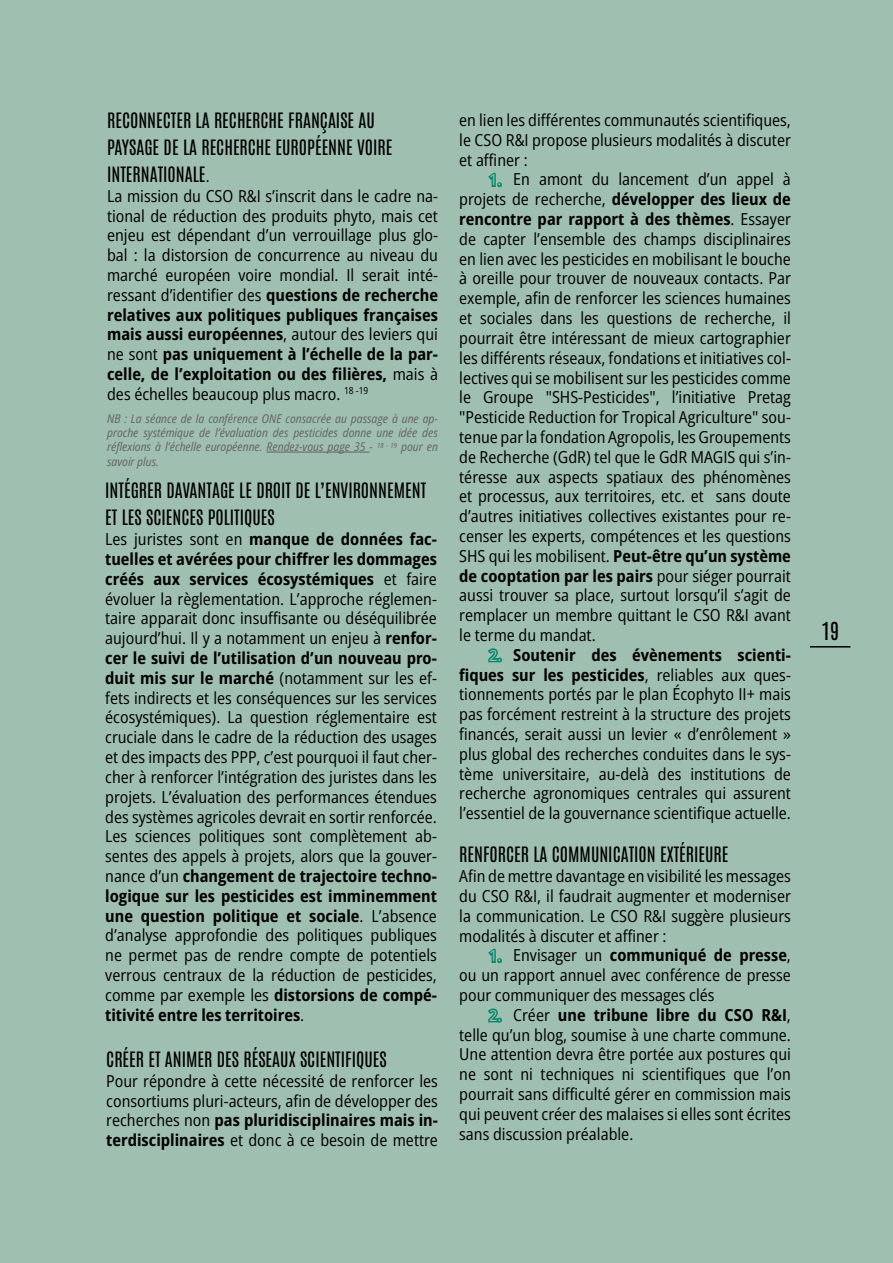
<style>
.page{position:relative;width:893px;height:1263px;background:#9fbfb1}
.page>*{position:absolute;margin:0;border:0;box-sizing:border-box;transform-origin:0 0}
.t1{font:21px "Antonio";color:#000}
.t2{font:18px/27px "Antonio";color:#000}
.t3{font:semi-condensed 16.5px/19.8px "Open Sans";color:#000;text-align:justify}
.t4{font:italic semi-condensed 12px/14.4px "Open Sans";color:#646363;text-align:justify}
.s1{font-weight:700}
.s2{font-stretch:normal;font-size:15px;color:#04886c}
</style>
<div class="page">
<hr style="left:267px;top:452px;width:103px;height:1px;background:#646363">
<hr style="left:810px;top:646px;width:40px;height:1px;background:#000">
<p class="t2" style="left:107px;top:107px;width:287px">RECONNECTER LA RECHERCHE FRANÇAISE AU<br>PAYSAGE DE LA RECHERCHE EUROPÉENNE VOIRE<br>INTERNATIONALE.</p>
<p class="t3" style="left:107px;top:185px;width:332px">La mission du CSO R&amp;I s’inscrit dans le cadre na&shy;tional de réduction des produits phyto, mais cet enjeu est dépendant d’un verrouillage plus glo&shy;bal : la distorsion de concurrence au niveau du marché européen voire mondial. Il serait inté&shy;ressant d’identifier des <span class="s1">questions de recherche relatives aux politiques publiques françaises mais aussi européennes</span>, autour des leviers qui ne sont <span class="s1">pas uniquement à l’échelle de la par&shy;celle, de l’exploitation ou des filières,</span> mais à des échelles beaucoup plus macro. <sup>18</sup> <sup>-19</sup></p>
<p class="t4" style="left:107px;top:411px;width:332px">NB : La séance de la conférence ONE consacrée au passage à une ap&shy;proche systémique de l’évaluation des pesticides donne une idée des réflexions à l’échelle européenne. Rendez-vous page 35 - <sup>18</sup> <sup>-</sup> <sup>19</sup> pour en savoir plus.</p>
<p class="t2" style="left:105px;top:477px;width:322px">INTÉGRER DAVANTAGE LE DROIT DE L’ENVIRONNEMENT<br>ET LES SCIENCES POLITIQUES</p>
<p class="t3" style="left:105px;top:529px;width:333px">Les juristes sont en <span class="s1">manque de données fac&shy;tuelles et avérées pour chiffrer les dommages créés aux services écosystémiques</span> et faire évoluer la règlementation. L’approche réglemen&shy;taire apparait donc insuffisante ou déséquilibrée aujourd’hui. Il y a notamment un enjeu à <span class="s1">renfor&shy;cer le suivi de l’utilisation d’un nouveau pro&shy;duit mis sur le marché</span> (notamment sur les ef&shy;fets indirects et les conséquences sur les services écosystémiques). La question réglementaire est cruciale dans le cadre de la réduction des usages et des impacts des PPP, c’est pourquoi il faut cher&shy;cher à renforcer l’intégration des juristes dans les projets. L’évaluation des performances étendues des systèmes agricoles devrait en sortir renforcée.<br>Les sciences politiques sont complètement ab&shy;sentes des appels à projets, alors que la gouver&shy;nance d’un <span class="s1">changement de trajectoire techno&shy;logique sur les pesticides est imminemment une question politique et sociale</span>. L’absence d’analyse approfondie des politiques publiques ne permet pas de rendre compte de potentiels verrous centraux de la réduction de pesticides, comme par exemple les <span class="s1">distorsions de compé&shy;titivité entre les territoires</span>.</p>
<p class="t2" style="left:106px;top:1046px;width:282px">CRÉER ET ANIMER DES RÉSEAUX SCIENTIFIQUES</p>
<p class="t3" style="left:106px;top:1070px;width:333px">Pour répondre à cette nécessité de renforcer les consortiums pluri-acteurs, afin de développer des recherches non <span class="s1">pas pluridisciplinaires mais in&shy;terdisciplinaires</span> et donc à ce besoin de mettre</p>
<p class="t3" style="left:459px;top:110px;width:333px">en lien les différentes communautés scientifiques, le CSO R&amp;I propose plusieurs modalités à discuter et affiner :</p>
<p class="t3" style="left:459px;top:169px;width:333px;text-indent:30px"><span class="s2">1.</span> En amont du lancement d’un appel à projets de recherche, <span class="s1">développer des lieux de rencontre par rapport à des thèmes</span>. Essayer de capter l’ensemble des champs disciplinaires en lien avec les pesticides en mobilisant le bouche à oreille pour trouver de nouveaux contacts. Par exemple, afin de renforcer les sciences humaines et sociales dans les questions de recherche, il pourrait être intéressant de mieux cartographier les différents réseaux, fondations et initiatives col&shy;lectives qui se mobilisent sur les pesticides comme le Groupe "SHS-Pesticides", l’initiative Pretag "Pesticide Reduction for Tropical Agriculture" sou&shy;tenue par la fondation Agropolis, les Groupements de Recherche (GdR) tel que le GdR MAGIS qui s’in&shy;téresse aux aspects spatiaux des phénomènes et processus, aux territoires, etc. et sans doute d’autres initiatives collectives existantes pour re&shy;censer les experts, compétences et les questions SHS qui les mobilisent. <span class="s1">Peut-être qu’un système de cooptation par les pairs</span> pour siéger pourrait aussi trouver sa place, surtout lorsqu’il s’agit de remplacer un membre quittant le CSO R&amp;I avant le terme du mandat.</p>
<p class="t3" style="left:459px;top:644px;width:333px;text-indent:30px"><span class="s2">2.</span> <span class="s1">Soutenir des évènements scienti&shy;fiques sur les pesticides</span>, reliables aux ques&shy;tionnements portés par le plan Écophyto II+ mais pas forcément restreint à la structure des projets financés, serait aussi un levier « d’enrôlement » plus global des recherches conduites dans le sys&shy;tème universitaire, au-delà des institutions de recherche agronomiques centrales qui assurent l’essentiel de la gouvernance scientifique actuelle.</p>
<p class="t2" style="left:459px;top:841px;width:271px">RENFORCER LA COMMUNICATION EXTÉRIEURE</p>
<p class="t3" style="left:459px;top:866px;width:333px">Afin de mettre davantage en visibilité les messages du CSO R&amp;I, il faudrait augmenter et moderniser la communication. Le CSO R&amp;I suggère plusieurs modalités à discuter et affiner :</p>
<p class="t3" style="left:459px;top:945px;width:333px;text-indent:30px"><span class="s2">1.</span> Envisager un <span class="s1">communiqué de presse</span>, ou un rapport annuel avec conférence de presse pour communiquer des messages clés</p>
<p class="t3" style="left:459px;top:1004px;width:333px;text-indent:30px"><span class="s2">2.</span> Créer <span class="s1">une tribune libre du CSO R&amp;I</span>, telle qu’un blog, soumise à une charte commune.<br>Une attention devra être portée aux postures qui ne sont ni techniques ni scientifiques que l’on pourrait sans difficulté gérer en commission mais qui peuvent créer des malaises si elles sont écrites sans discussion préalable.</p>
<p class="t1" style="left:821px;top:616px;width:19px">19</p>
</div>
